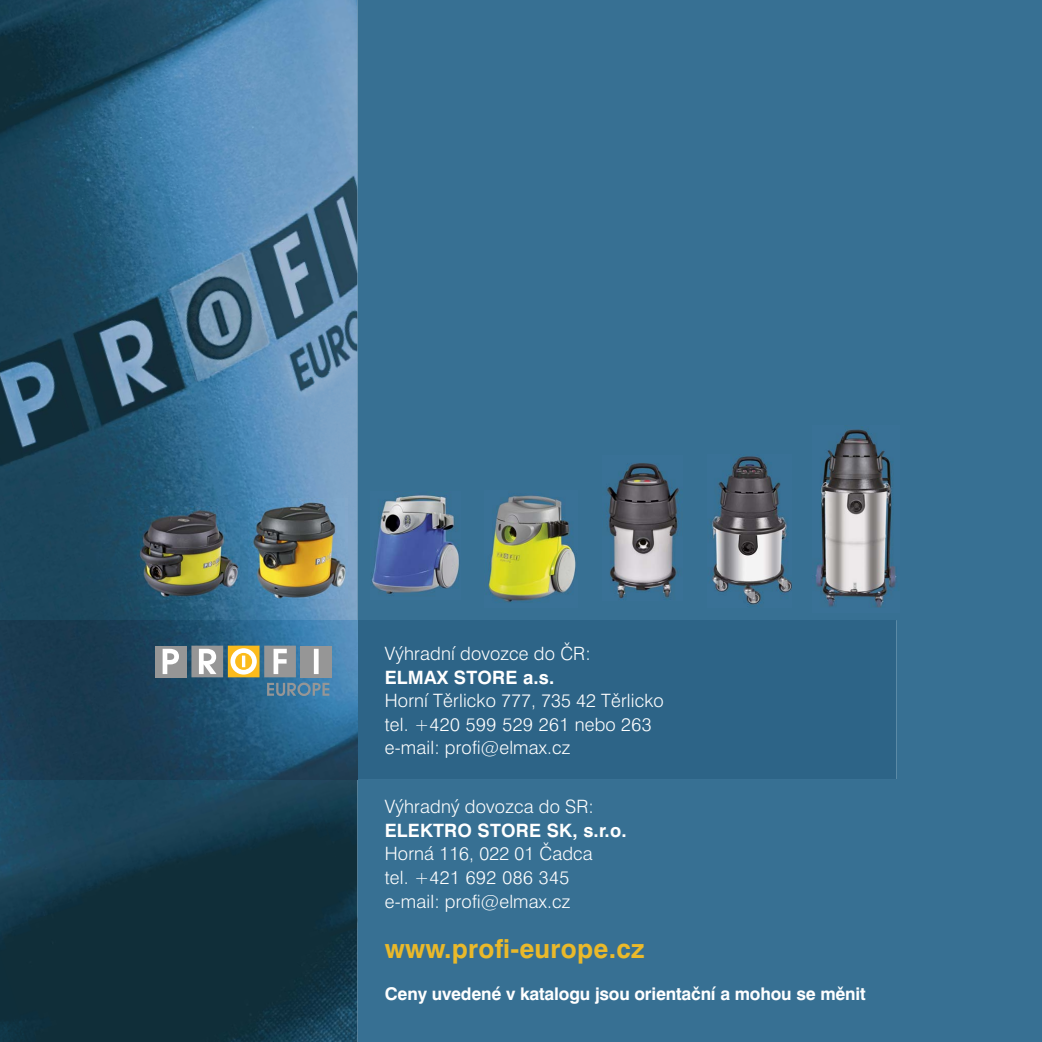
<style>
.page{position:relative;width:1042px;height:1042px;background:#fff}
.page>*{position:absolute;margin:0;border:0;box-sizing:border-box;transform-origin:0 0}
.t1{font:700 26.25px "Swiss 721 BTCE";letter-spacing:.01em;color:#eab92a}
.t2{font:300 18.38px/23.6px "Swiss 721 BTCE";letter-spacing:.01em;color:#fff}
.t3{font:700 18.38px "Swiss 721 BTCE";letter-spacing:.01em;color:#fff}
.t4{font:700 17.5px "Swiss 721 BTCE";letter-spacing:-.01em;color:#fff}
</style>
<div class="page">
<div style="left:357px;top:0;width:685px;height:1042px;background:#377093"></div>
<img style="left:0;top:0;width:357px;height:620px">
<img style="left:180px;top:0;width:177px;height:207px">
<img style="left:0;top:195px;width:138px;height:378px">
<img style="left:0;top:384px;width:76px;height:189px">
<img style="left:247px;top:169px;width:110px;height:212px">
<div style="left:0;top:573px;width:152px;height:47px;background:#1c465c"></div>
<img style="left:304px;top:361px;width:53px;height:193px">
<img style="left:0;top:779px;width:65px;height:263px">
<svg style="left:351px;top:618px;width:6px;height:2px"></svg>
<img style="left:65px;top:779px;width:292px;height:263px">
<img style="left:0;top:953px;width:29px;height:89px">
<img style="left:311px;top:779px;width:46px;height:143px">
<div style="left:357px;top:620px;width:539px;height:159px;background:#2d6487"></div>
<img style="left:0;top:620px;width:357px;height:159px">
<img style="left:248px;top:499px;width:99px;height:99px">
<img style="left:485px;top:490px;width:93px;height:117px">
<img style="left:812px;top:425px;width:88px;height:188px">
<img style="left:707px;top:454px;width:85px;height:153px">
<img style="left:603px;top:455px;width:79px;height:146px">
<img style="left:370px;top:491px;width:91px;height:108px">
<div style="left:155px;top:645px;width:32px;height:32px;background:#969696"></div>
<div style="left:191px;top:645px;width:32px;height:32px;background:#969696"></div>
<div style="left:228px;top:645px;width:31px;height:32px;background:#fcbb1b"></div>
<div style="left:264px;top:645px;width:32px;height:32px;background:#969696"></div>
<div style="left:301px;top:645px;width:31px;height:32px;background:#969696"></div>
<svg style="left:163px;top:648px;width:156px;height:26px"></svg>
<svg style="left:267px;top:682px;width:62px;height:14px"></svg>
<img style="left:137px;top:506px;width:103px;height:93px">
<p class="t2" style="left:385px;top:643px;width:207px">Výhradní dovozce do ČR:</p>
<p class="t3" style="left:385px;top:669px;width:171px">ELMAX STORE a.s.</p>
<p class="t2" style="left:385px;top:690px;width:281px">Horní Těrlicko 777, 735 42 Těrlicko tel. +420 599 529 261 nebo 263 e-mail: profi@elmax.cz</p>
<p class="t2" style="left:385px;top:796px;width:211px">Výhradný dovozca do SR:</p>
<p class="t3" style="left:385px;top:822px;width:243px">ELEKTRO STORE SK, s.r.o.</p>
<p class="t2" style="left:385px;top:843px;width:209px">Horná 116, 022 01 Čadca tel. +421 692 086 345 e-mail: profi@elmax.cz</p>
<h1 class="t1" style="left:385px;top:936px;width:261px">www.profi-europe.cz</h1>
<p class="t4" style="left:385px;top:986px;width:482px">Ceny uvedené v katalogu jsou orientační a mohou se měnit</p>
</div>
